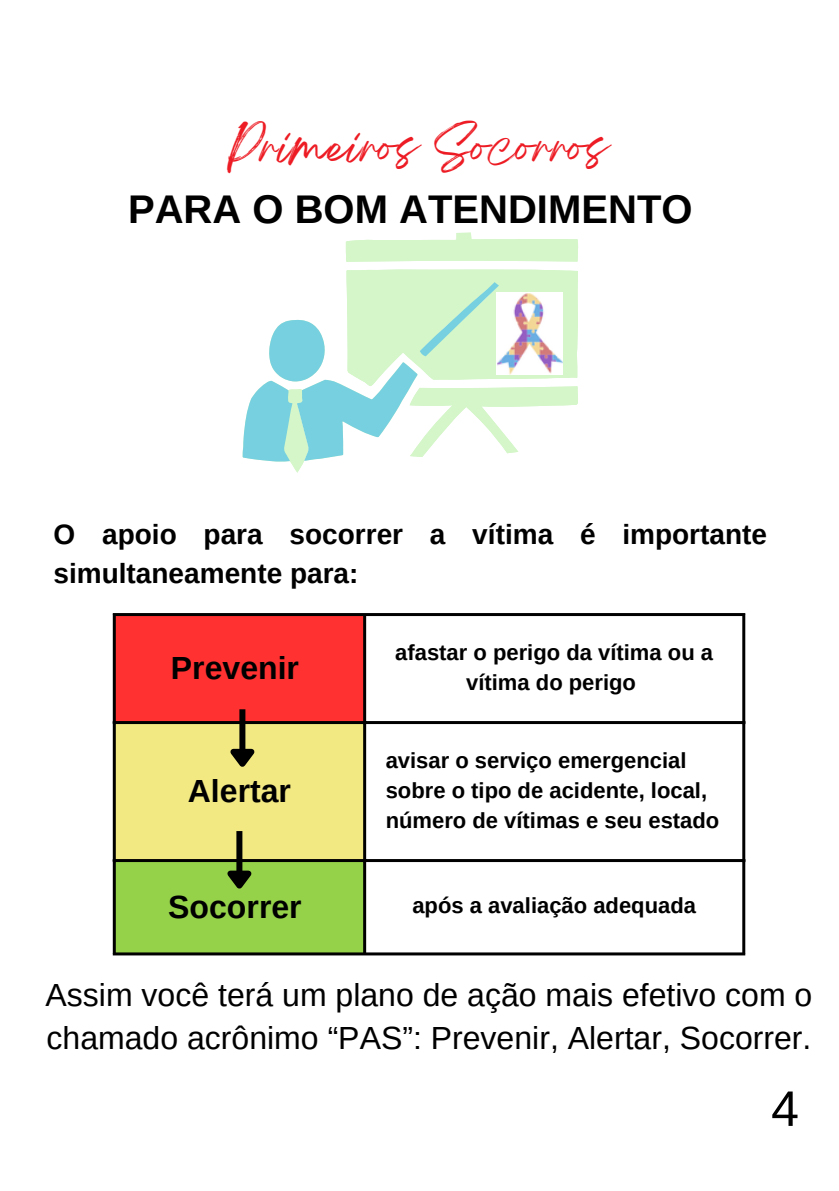
<style>
.page{position:relative;width:839px;height:1191px;background:#fff}
.page>*{position:absolute;margin:0;border:0;box-sizing:border-box;transform-origin:0 0}
.t1{font:50px "Arimo";color:#000}
.t2{font:700 40px/51px "Arimo";color:#000;text-align:center}
.t3{font:32px/43.6px "Arimo";color:#000}
.t4{font:700 32px "Arimo";color:#000}
.t5{font:700 28px/39px "Arimo";color:#000}
.t6{font:700 22px/30px "Arimo";color:#000;text-align:center}
.s1{font-family:"Breathing";font-weight:400;color:#ed1c24}
</style>
<div class="page">
<svg style="left:290px;top:233px;width:288px;height:240px"></svg>
<svg style="left:243px;top:282px;width:256px;height:180px"></svg>
<div style="left:114px;top:614px;width:251px;height:109px;background:#ff3131"></div>
<div style="left:114px;top:722px;width:251px;height:139px;background:#f2e982"></div>
<div style="left:114px;top:860px;width:251px;height:94px;background:#96d14a"></div>
<hr style="left:113px;top:616px;width:3px;height:336px;background:#000">
<hr style="left:363px;top:616px;width:3px;height:336px;background:#000">
<hr style="left:742px;top:616px;width:3px;height:336px;background:#000">
<hr style="left:113px;top:613px;width:632px;height:3px;background:#000">
<hr style="left:113px;top:721px;width:632px;height:3px;background:#000">
<hr style="left:113px;top:859px;width:632px;height:3px;background:#000">
<hr style="left:113px;top:952px;width:632px;height:3px;background:#000">
<div style="left:239px;top:709px;width:6px;height:41px;background:#000"></div>
<svg style="left:230px;top:743px;width:25px;height:24px"></svg>
<img style="left:496px;top:292px;width:66px;height:83px">
<div style="left:236px;top:831px;width:6px;height:41px;background:#000"></div>
<svg style="left:227px;top:865px;width:25px;height:24px"></svg>
<h1 class="t2" style="left:128px;top:133px;width:566px"><span class="s1">Primeiros Socorros<br></span>PARA O BOM ATENDIMENTO</h1>
<p class="t5" style="left:53px;top:515px;width:715px">O apoio para socorrer a vítima é importante simultaneamente para:</p>
<p class="t4" style="left:171px;top:650px;width:130px">Prevenir</p>
<p class="t4" style="left:188px;top:773px;width:105px">Alertar</p>
<p class="t6" style="left:395px;top:637px;width:319px">afastar o perigo da vítima ou a vítima do perigo</p>
<p class="t6" style="left:385px;top:745px;width:335px;text-align:left">avisar o serviço emergencial sobre o tipo de acidente, local, número de vítimas e seu estado</p>
<p class="t4" style="left:168px;top:889px;width:135px">Socorrer</p>
<p class="t6" style="left:412px;top:890px;width:285px">após a avaliação adequada</p>
<p class="t3" style="left:46px;top:973px;width:768px">Assim você terá um plano de ação mais efetivo com o chamado acrônimo “PAS”: Prevenir, Alertar, Socorrer.</p>
<p class="t1" style="left:771px;top:1081px;width:29px">4</p>
</div>
